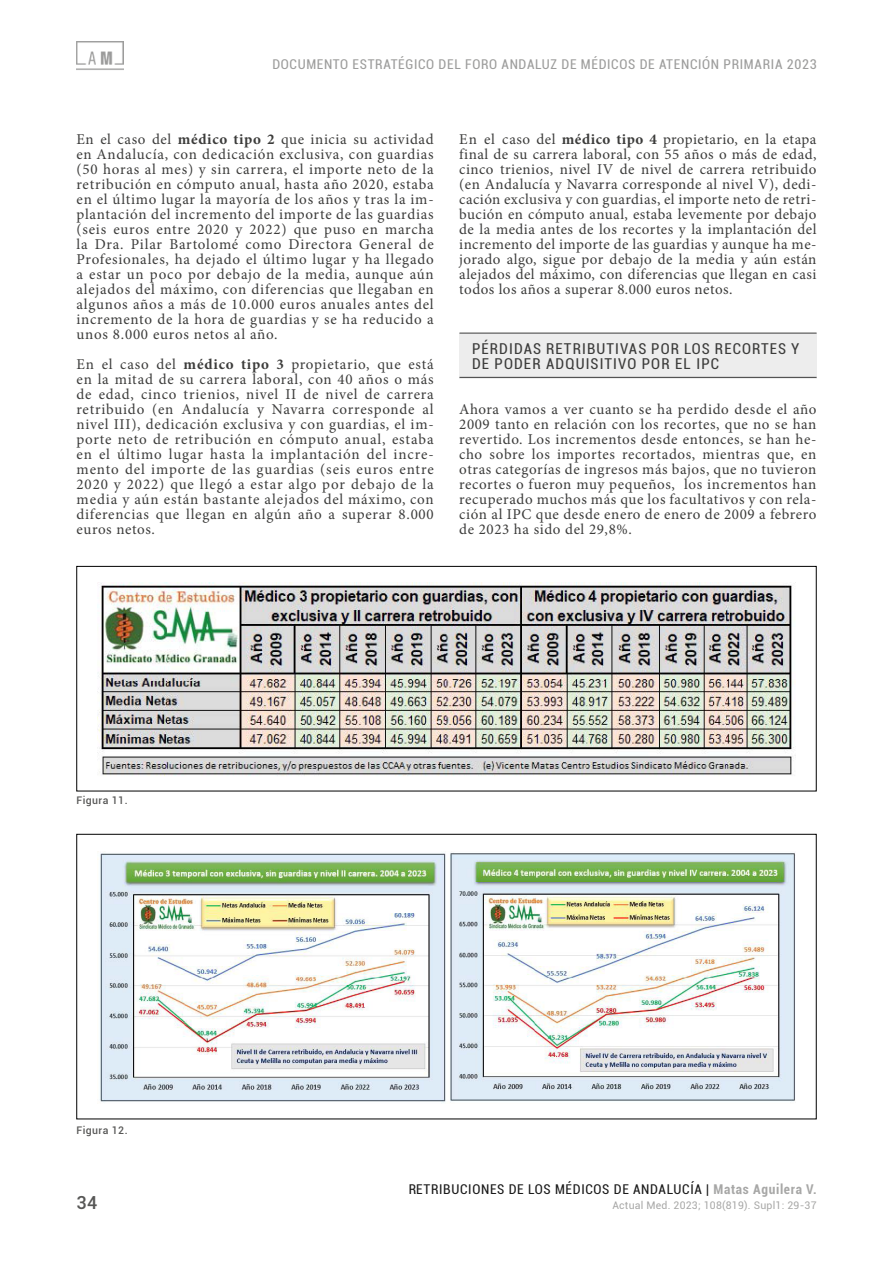
<style>
.page{position:relative;width:893px;height:1263px;background:#fff}
.page>*{position:absolute;margin:0;border:0;box-sizing:border-box;transform-origin:0 0}
.t1{font:500 18px "Roboto";color:#575756}
.AM{font:15px/15px "Minion Pro";letter-spacing:.04em;color:#3c3c3b;text-align:justify}
.Apartados{font:condensed 15px/15px "Roboto";letter-spacing:.075em;color:#3c3c3b}
.t2{font:condensed 13.5px "Roboto";letter-spacing:.05em;color:#9d9d9c}
.t3{font:condensed 13.5px "Roboto";letter-spacing:.05em;color:#000}
.t4{font:10.5px "Roboto";letter-spacing:.02em;color:#9d9d9c}
.Pie-Foto-Tabla{font:500 10.5px "Roboto";letter-spacing:.04em;color:#575756}
.s1{font-weight:700}
.s2{font-weight:700;color:#9d9d9c}
</style>
<div class="page">
<img style="left:77px;top:41px;width:46px;height:29px">
<div style="left:459px;top:334px;width:358px;height:45px;background:#ededed"></div>
<hr style="left:459px;top:333px;width:358px;height:1px;background:#3c3c3b">
<hr style="left:459px;top:377px;width:358px;height:1px;background:#3c3c3b">
<img style="left:97px;top:582px;width:699px;height:194px">
<div style="left:77px;top:566px;width:739px;height:225px;border:1px solid #000"></div>
<img style="left:97px;top:853px;width:698px;height:250px">
<p class="t2" style="left:272px;top:55px;width:546px">DOCUMENTO ESTRATÉGICO DEL FORO ANDALUZ DE MÉDICOS DE ATENCIÓN PRIMARIA 2023</p>
<p class="AM" style="left:77px;top:132px;width:359px">En el caso del <span class="s1">médico tipo 2</span> que inicia su actividad en Andalucía, con dedicación exclusiva, con guardias (50 horas al mes) y sin carrera, el importe neto de la retribución en cómputo anual, hasta año 2020, estaba en el último lugar la mayoría de los años y tras la im&shy;plantación del incremento del importe de las guardias (seis euros entre 2020 y 2022) que puso en marcha la Dra. Pilar Bartolomé como Directora General de Profesionales, ha dejado el último lugar y ha llegado a estar un poco por debajo de la media, aunque aún alejados del máximo, con diferencias que llegaban en algunos años a más de 10.000 euros anuales antes del incremento de la hora de guardias y se ha reducido a unos 8.000 euros netos al año.</p>
<p class="AM" style="left:77px;top:357px;width:359px">En el caso del <span class="s1">médico tipo 3</span> propietario, que está en la mitad de su carrera laboral, con 40 años o más de edad, cinco trienios, nivel II de nivel de carrera retribuido (en Andalucía y Navarra corresponde al nivel III), dedicación exclusiva y con guardias, el im&shy;porte neto de retribución en cómputo anual, estaba en el último lugar hasta la implantación del incre&shy;mento del importe de las guardias (seis euros entre 2020 y 2022) que llegó a estar algo por debajo de la media y aún están bastante alejados del máximo, con diferencias que llegan en algún año a superar 8.000 euros netos.</p>
<p class="AM" style="left:459px;top:132px;width:359px">En el caso del <span class="s1">médico tipo 4</span> propietario, en la etapa final de su carrera laboral, con 55 años o más de edad, cinco trienios, nivel IV de nivel de carrera retribuido (en Andalucía y Navarra corresponde al nivel V), dedi&shy;cación exclusiva y con guardias, el importe neto de retri&shy;bución en cómputo anual, estaba levemente por debajo de la media antes de los recortes y la implantación del incremento del importe de las guardias y aunque ha me&shy;jorado algo, sigue por debajo de la media y aún están alejados del máximo, con diferencias que llegan en casi todos los años a superar 8.000 euros netos.</p>
<p class="Apartados" style="left:472px;top:341px;width:329px">PÉRDIDAS RETRIBUTIVAS POR LOS RECORTES Y<br>DE PODER ADQUISITIVO POR EL IPC</p>
<p class="AM" style="left:459px;top:402px;width:359px">Ahora vamos a ver cuanto se ha perdido desde el año 2009 tanto en relación con los recortes, que no se han revertido. Los incrementos desde entonces, se han he&shy;cho sobre los importes recortados, mientras que, en otras categorías de ingresos más bajos, que no tuvieron recortes o fueron muy pequeños, los incrementos han recuperado muchos más que los facultativos y con rela&shy;ción al IPC que desde enero de enero de 2009 a febrero de 2023 ha sido del 29,8%.</p>
<p class="Pie-Foto-Tabla" style="left:77px;top:793px;width:53px">Figura 11.</p>
<p class="Pie-Foto-Tabla" style="left:77px;top:1123px;width:53px">Figura 12.</p>
<p class="t1" style="left:77px;top:1190px;width:22px">34</p>
<p class="t3" style="left:408px;top:1180px;width:410px">RETRIBUCIONES DE LOS MÉDICOS DE ANDALUCÍA | <span class="s2">Matas Aguilera V.</span></p>
<p class="t4" style="left:612px;top:1198px;width:206px">Actual Med. 2023; 108(819). Supl1: 29-37</p>
</div>
